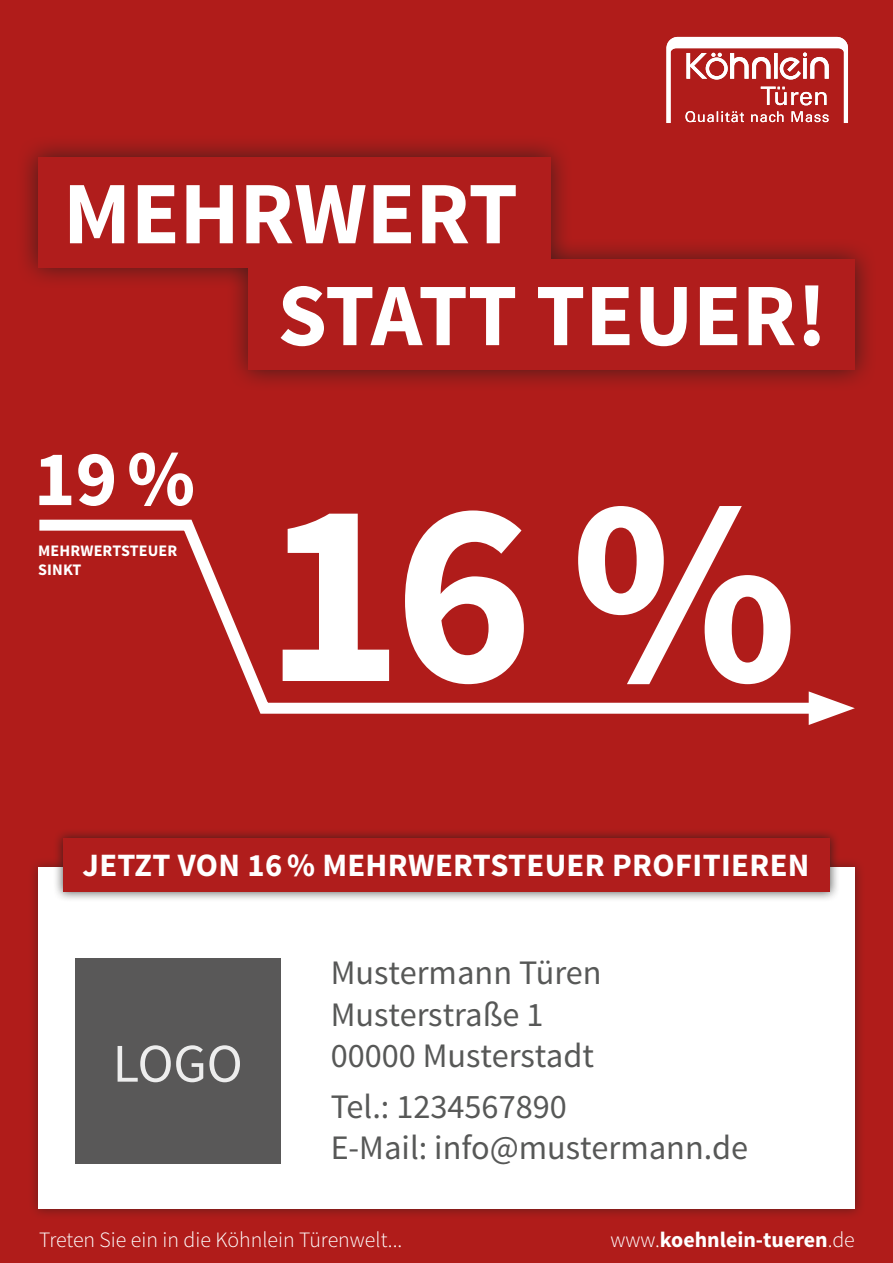
<style>
.page{position:relative;width:893px;height:1263px;background:#b01c1a}
.page>*{position:absolute;margin:0;border:0;box-sizing:border-box;transform-origin:0 0}
.Einf__Abs{font:700 89.1px "Source Sans Pro";color:#fff}
.t1{font:54.45px "Source Sans Pro";color:#ededed}
.t2{font:34.35px/41.1px "Source Sans Pro";color:#575857}
.Überschrift_Rot{font:700 32.55px "Source Sans Pro";letter-spacing:.01em;color:#fff}
.t3{font:300 21.9px "Source Sans Pro";color:#fff}
.t4{font:700 21.9px "Source Sans Pro";color:#fff}
.Überschrift_Rot-2{font:700 16.05px "Source Sans Pro";letter-spacing:.01em;color:#fff}
.s1{font-weight:300}
</style>
<div class="page">
<svg style="left:666px;top:37px;width:182px;height:86px"></svg>
<div style="left:15px;top:135px;width:862px;height:257px;background:#1d1d1b;opacity:.75"></div>
<div style="left:38px;top:157px;width:513px;height:110px;background:#b01d1c"></div>
<div style="left:249px;top:260px;width:606px;height:110px;background:#b01d1c"></div>
<svg style="left:283px;top:506px;width:507px;height:8px;background:#ba3a39"></svg>
<svg style="left:28px;top:514px;width:809px;height:205px"></svg>
<svg style="left:809px;top:691px;width:46px;height:34px"></svg>
<svg style="left:39px;top:453px;width:154px;height:53px"></svg>
<div style="left:28px;top:857px;width:837px;height:362px;background:#1d1d1b;opacity:.51"></div>
<div style="left:38px;top:867px;width:817px;height:342px;background:#fff"></div>
<div style="left:75px;top:959px;width:205px;height:205px;background:#595858"></div>
<div style="left:53px;top:828px;width:787px;height:74px;background:#1d1d1b;opacity:.75"></div>
<div style="left:63px;top:838px;width:767px;height:54px;background:#b01d1c"></div>
<p class="Einf__Abs" style="left:63px;top:156px;width:456px">MEHRWERT</p>
<p class="Überschrift_Rot-2" style="left:38px;top:540px;width:141px">MEHRWERTSTEUER</p>
<p class="Überschrift_Rot-2" style="left:38px;top:560px;width:45px">SINKT</p>
<p class="Einf__Abs" style="left:278px;top:258px;width:551px">STATT TEUER!</p>
<p class="Überschrift_Rot" style="left:82px;top:845px;width:728px">JETZT VON 16 % MEHRWERTSTEUER PROFITIEREN</p>
<p class="t1" style="left:113px;top:1030px;width:131px">LOGO</p>
<p class="t2" style="left:331px;top:953px;width:272px">Mustermann Türen</p>
<p class="t2" style="left:331px;top:994px;width:265px">Musterstraße 1<br>00000 Musterstadt</p>
<p class="t2" style="left:331px;top:1086px;width:238px">Tel.: 1234567890</p>
<p class="t2" style="left:331px;top:1128px;width:419px">E-Mail: info@mustermann.de</p>
<p class="t3" style="left:39px;top:1226px;width:365px">Treten Sie ein in die Köhnlein Türenwelt...</p>
<p class="t4" style="left:610px;top:1226px;width:246px"><span class="s1">www.</span>koehnlein-tueren<span class="s1">.de</span></p>
</div>
